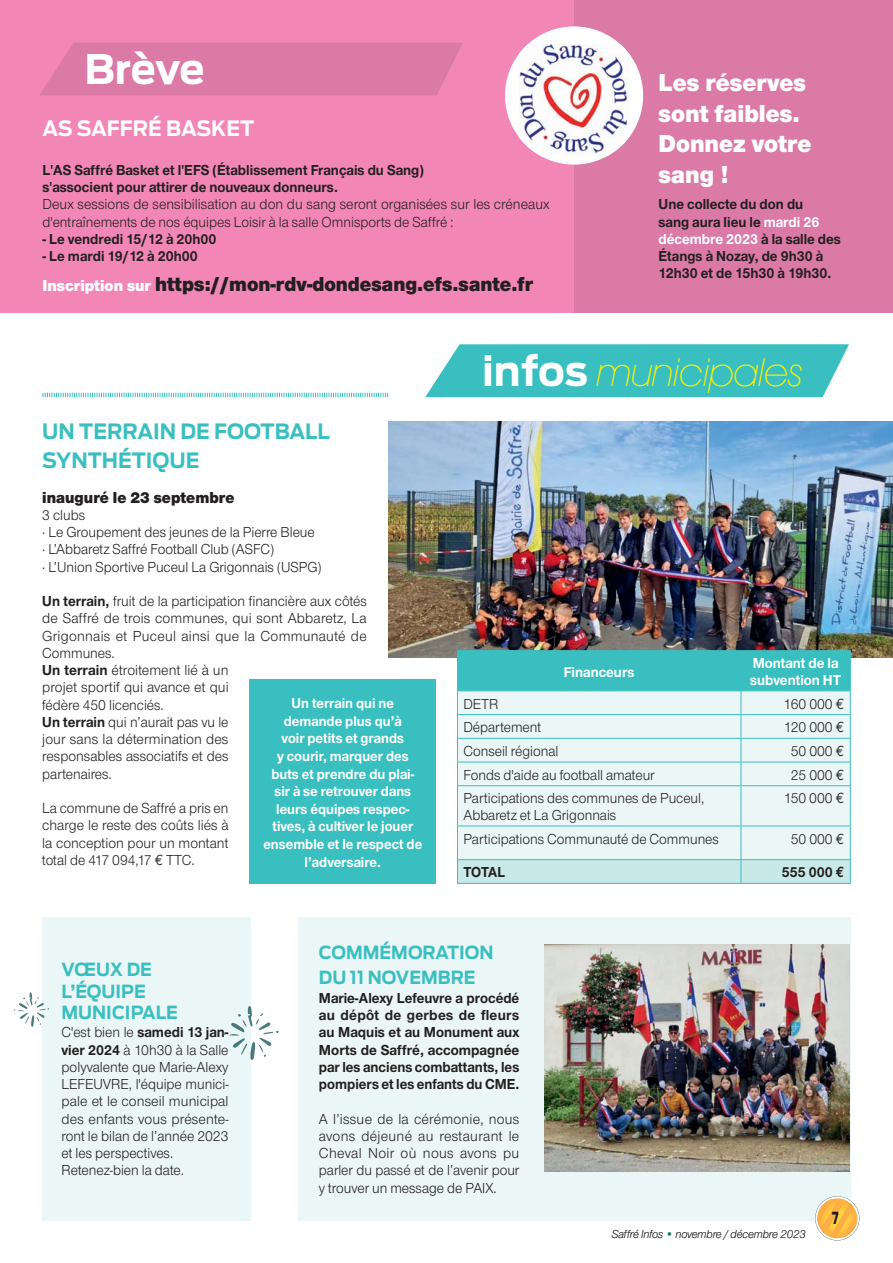
<style>
.page{position:relative;width:893px;height:1263px;background:#fff}
.page>*{position:absolute;margin:0;border:0;box-sizing:border-box;transform-origin:0 0}
.t1{font:700 40.5px "Antenna";letter-spacing:-.01em;color:#fff}
.t2{font:italic 200 39px "Avant Garde IT Cby BT";color:#fff200}
.t3{font:900 25.5px/30.6px "Nimbus Sans Novus T";color:#fff;scale:.95 1}
.t4{font:900 21px "Nimbus Sans Novus T";color:#231f20;scale:.95 1}
.t5{font:700 21px/29.1px "Antenna";color:#3abfc0;scale:.95 1}
.t6{font:700 21px "Antenna";color:#fff;scale:.95 1}
.t7{font:700 18px/21.6px "Antenna";color:#3abfc0;scale:.95 1}
.t8{font:900 16.5px "Nimbus Sans Novus T";color:#231f20;scale:.95 1}
.t9{font:900 16.5px "Antenna";color:#231f20;scale:.65 1}
.t10{font:15px/17.2px "Nimbus Sans Novus T";color:#231f20;scale:.95 1}
.t11{font:700 15px/17.2px "Nimbus Sans Novus T";color:#231f20;scale:.95 1}
.t12{font:15px/17.2px "Nimbus Sans Novus T";color:#231f20;scale:.96 1}
.t13{font:15px/17.2px "Nimbus Sans Novus T";color:#231f20;text-align:justify}
.t14{font:700 15px/16.5px "Nimbus Sans Novus T";color:#fff;scale:.95 1}
.t15{font:700 15px "Nimbus Sans Novus T";color:#231f20;scale:.92 1}
.t16{font:700 14.7px/17.7px "Nimbus Sans Novus T";color:#fff;text-align:center;scale:.95 1}
.t17{font:italic 300 12px "Nimbus Sans Novus T";color:#231f20;scale:.95 1}
.s1{font-size:16.5px;color:#fff}
.s2{color:#fff}
.s3{font-weight:700}
.s4{font-family:"Euro Mono"}
.s5{font-family:"Antenna";font-weight:700;font-style:normal;font-size:40.5px;color:#fff}
.s6{color:#3abfc0}
</style>
<div class="page">
<svg style="left:43px;top:393px;width:345px;height:4px"></svg>
<svg style="left:425px;top:344px;width:424px;height:53px;background:#49c3c4"></svg>
<div style="left:0;top:0;width:574px;height:313px;background:#f287b7"></div>
<div style="left:574px;top:0;width:319px;height:313px;background:#db7aa6"></div>
<svg style="left:40px;top:43px;width:423px;height:52px;background:#dc7aa7"></svg>
<div style="left:298px;top:917px;width:552px;height:303px;background:#ebf6f6"></div>
<div style="left:42px;top:917px;width:209px;height:303px;background:#ebf6f6"></div>
<img style="left:388px;top:422px;width:505px;height:236px">
<div style="left:458px;top:786px;width:392px;height:73px;background:#ebf6f6"></div>
<hr style="left:457px;top:650px;width:284px;height:1px;background:#3abfc0">
<hr style="left:741px;top:650px;width:110px;height:1px;background:#3abfc0">
<svg style="left:457px;top:651px;width:394px;height:134px;background:#b0e3e4"></svg>
<hr style="left:457px;top:785px;width:284px;height:1px;background:#3abfc0">
<hr style="left:457px;top:786px;width:1px;height:39px;background:#3abfc0">
<hr style="left:741px;top:785px;width:110px;height:1px;background:#3abfc0">
<hr style="left:741px;top:786px;width:1px;height:39px;background:#3abfc0">
<hr style="left:850px;top:786px;width:1px;height:39px;background:#3abfc0">
<hr style="left:457px;top:825px;width:284px;height:1px;background:#3abfc0">
<hr style="left:457px;top:826px;width:1px;height:33px;background:#3abfc0">
<hr style="left:741px;top:825px;width:110px;height:1px;background:#3abfc0">
<hr style="left:741px;top:826px;width:1px;height:33px;background:#3abfc0">
<hr style="left:850px;top:826px;width:1px;height:33px;background:#3abfc0">
<hr style="left:457px;top:859px;width:284px;height:1px;background:#3abfc0">
<hr style="left:741px;top:859px;width:110px;height:1px;background:#3abfc0">
<svg style="left:457px;top:860px;width:394px;height:23px;background:#c5e8e7"></svg>
<hr style="left:457px;top:883px;width:394px;height:1px;background:#3abfc0">
<div style="left:250px;top:679px;width:186px;height:205px;background:#3abfc0"></div>
<svg style="left:223px;top:1006px;width:56px;height:54px"></svg>
<svg style="left:14px;top:992px;width:35px;height:35px"></svg>
<img style="left:545px;top:944px;width:304px;height:227px">
<svg style="left:815px;top:1196px;width:44px;height:44px"></svg>
<svg style="left:817px;top:1198px;width:40px;height:40px;background:#f9c369"></svg>
<div style="left:505px;top:26px;width:138px;height:139px;background:#fff;border-radius:50%"></div>
<img style="left:519px;top:44px;width:111px;height:113px">
<h1 class="t1" style="left:84px;top:53px;width:122px">Brève</h1>
<h3 class="t6" style="left:43px;top:119px;width:224px">AS SAFFRÉ BASKET</h3>
<p class="t11" style="left:43px;top:162px;width:403px">L'AS Saffré Basket et l'EFS (Établissement Français du Sang) s'associent pour attirer de nouveaux donneurs.</p>
<p class="t12" style="left:43px;top:197px;width:530px">Deux sessions de sensibilisation au don du sang seront organisées sur les créneaux d'entraînements de nos équipes Loisir à la salle Omnisports de Saffré :</p>
<p class="t11" style="left:43px;top:231px;width:185px">- Le vendredi 15/12 à 20h00</p>
<p class="t11" style="left:43px;top:249px;width:165px">- Le mardi 19/12 à 20h00</p>
<h3 class="t4" style="left:43px;top:276px;width:518px"><span class="s1">Inscription sur</span> https://mon-rdv-dondesang.efs.sante.fr</h3>
<h3 class="t3" style="left:659px;top:68px;width:162px">Les réserves sont faibles.<br>Donnez votre sang !</h3>
<p class="t11" style="left:659px;top:197px;width:194px">Une collecte du don du<br>sang aura lieu le <span class="s2">mardi 26 décembre 2023</span> à la salle des<br>Étangs à Nozay, de 9h30 à<br>12h30 et de 15h30 à 19h30.</p>
<h3 class="t5" style="left:42px;top:418px;width:304px">UN TERRAIN DE FOOTBALL<br>SYNTHÉTIQUE</h3>
<p class="t8" style="left:42px;top:491px;width:204px">inauguré le 23 septembre</p>
<p class="t10" style="left:42px;top:507px;width:295px">3 clubs<br>· Le Groupement des jeunes de la Pierre Bleue · L’Abbaretz Saffré Football Club (ASFC)<br>· L’Union Sportive Puceul La Grigonnais (USPG)</p>
<p class="t10" style="left:42px;top:594px;width:343px"><span class="s3">Un terrain,</span> fruit de la participation financière aux côtés de Saffré de trois communes, qui sont Abbaretz, La<br>Grigonnais et Puceul ainsi que la Communauté de<br>Communes.<br><span class="s3">Un terrain</span> étroitement lié à un<br>projet sportif qui avance et qui<br>fédère 450 licenciés.<br><span class="s3">Un terrain</span> qui n’aurait pas vu le<br>jour sans la détermination des<br>responsables associatifs et des<br>partenaires.</p>
<p class="t10" style="left:42px;top:801px;width:198px;text-align:justify">La commune de Saffré a pris en charge le reste des coûts liés à la conception pour un montant total de 417 094,17 <span class="s4">€</span> TTC.</p>
<p class="t16" style="left:263px;top:695px;width:169px">Un terrain qui ne demande plus qu’à<br>voir petits et grands<br>y courir, marquer des buts et prendre du plai&shy;sir à se retrouver dans leurs équipes respec&shy;tives, à cultiver le jouer ensemble et le respect de l’adversaire.</p>
<h2 class="t2" style="left:482px;top:358px;width:322px"><span class="s5">infos</span> municipales</h2>
<p class="t14" style="left:564px;top:665px;width:76px">Financeurs</p>
<p class="t14" style="left:750px;top:656px;width:97px">Montant de la subvention HT</p>
<p class="t10" style="left:463px;top:696px;width:39px">DETR</p>
<p class="t10" style="left:784px;top:696px;width:65px">160 000 <span class="s4">€</span></p>
<p class="t10" style="left:463px;top:720px;width:83px">Département</p>
<p class="t10" style="left:784px;top:720px;width:65px">120 000 <span class="s4">€</span></p>
<p class="t10" style="left:463px;top:744px;width:102px">Conseil régional</p>
<p class="t10" style="left:791px;top:744px;width:58px">50 000 <span class="s4">€</span></p>
<p class="t10" style="left:463px;top:767px;width:203px">Fonds d'aide au football amateur</p>
<p class="t10" style="left:791px;top:767px;width:58px">25 000 <span class="s4">€</span></p>
<p class="t10" style="left:463px;top:791px;width:255px;line-height:16.5px">Participations des communes de Puceul,<br>Abbaretz et La Grigonnais</p>
<p class="t10" style="left:784px;top:791px;width:65px">150 000 <span class="s4">€</span></p>
<p class="t10" style="left:463px;top:831px;width:270px">Participations Communauté de Communes</p>
<p class="t10" style="left:791px;top:831px;width:58px">50 000 <span class="s4">€</span></p>
<p class="t15" style="left:463px;top:866px;width:47px">TOTAL</p>
<p class="t11" style="left:782px;top:865px;width:67px">555 000 <span class="s4">€</span></p>
<p class="t7" style="left:62px;top:960px;width:124px">VŒUX DE<br>L’ÉQUIPE<br>MUNICIPALE</p>
<p class="t10" style="left:62px;top:1025px;width:177px">C'est bien le <span class="s3">samedi 13 jan&shy;vier 2024</span> à 10h30 à la Salle polyvalente que Marie-Alexy<br>LEFEUVRE, l'équipe munici&shy;pale et le conseil municipal des enfants vous présente&shy;ront le bilan de l’année 2023 et les perspectives.<br>Retenez-bien la date.</p>
<p class="t7" style="left:319px;top:941px;width:185px;line-height:25.2px">COMMÉMORATION<br>DU 11 NOVEMBRE</p>
<p class="t11" style="left:319px;top:990px;width:212px;text-align:justify">Marie-Alexy Lefeuvre a procédé au dépôt de gerbes de fleurs au Maquis et au Monument aux Morts de Saffré, accompagnée par les anciens combattants, les pompiers et les enfants du CME.</p>
<p class="t13" style="left:319px;top:1111px;width:202px">A l’issue de la cérémonie, nous avons déjeuné au restaurant le Cheval Noir où nous avons pu parler du passé et de l’avenir pour y trouver un message de PAIX.</p>
<p class="t17" style="left:612px;top:1227px;width:206px">Saffré Infos <span class="s6">•</span> novembre / décembre 2023</p>
<p class="t9" style="left:832px;top:1209px;width:12px">7</p>
</div>
